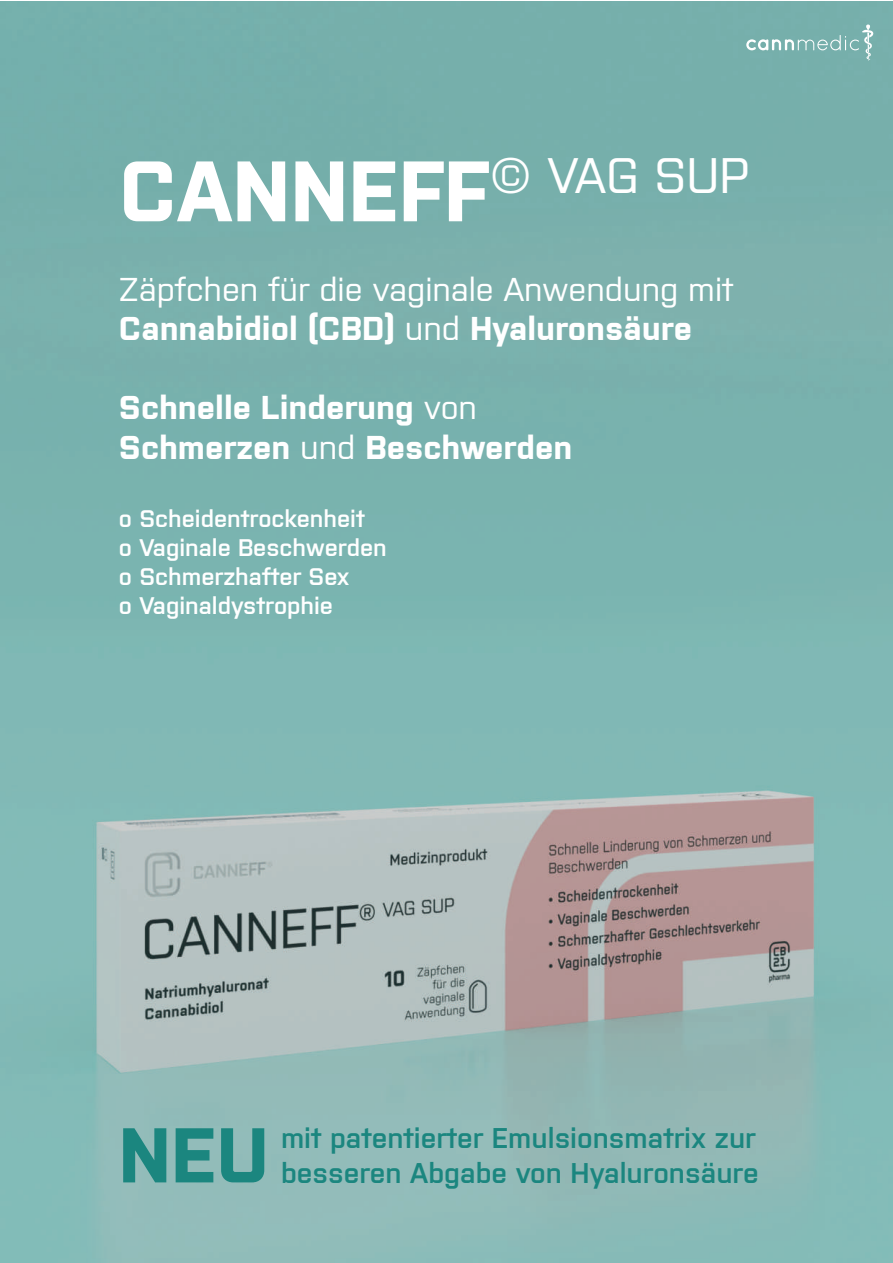
<style>
.page{position:relative;width:893px;height:1263px;background:#fff}
.page>*{position:absolute;margin:0;border:0;box-sizing:border-box;transform-origin:0 0}
.t1{font:700 85.5px "Purista";color:#fff}
.t2{font:500 33px/39.6px "Purista";color:#fff}
.t3{font:700 33px/39.6px "Purista";color:#fff}
.t4{font:600 28.5px/34.2px "Purista";color:#1b867f}
.t5{font:600 24px/28.8px "Purista";color:#fff}
.s1{font-weight:700}
.s2{font-weight:500}
</style>
<div class="page">
<img style="left:0;top:2px;width:893px;height:1261px">
<div style="left:259px;top:1px;width:634px;height:679px;background:#79b1ad"></div>
<svg style="left:746px;top:24px;width:128px;height:37px;background:#85b7b4"></svg>
<svg style="left:123px;top:1128px;width:43px;height:54px;background:#3c958f"></svg>
<svg style="left:176px;top:1128px;width:37px;height:54px;background:#409691"></svg>
<svg style="left:221px;top:1128px;width:43px;height:54px;background:#489a95"></svg>
<h1 class="t1" style="left:119px;top:129px;width:632px">CANNEFF<sup>©</sup> <sup>VAG</sup> <sup>SUP</sup></h1>
<h2 class="t2" style="left:119px;top:266px;width:616px">Zäpfchen für die vaginale Anwendung mit<br><span class="s1">Cannabidiol (CBD)</span> und <span class="s1">Hyaluronsäure</span></h2>
<h2 class="t3" style="left:119px;top:385px;width:455px">Schnelle Linderung <span class="s2">von<br></span>Schmerzen <span class="s2">und</span> Beschwerden</h2>
<p class="t5" style="left:119px;top:502px;width:269px">o Scheidentrockenheit<br>o Vaginale Beschwerden o Schmerzhafter Sex<br>o Vaginaldystrophie</p>
<p class="t4" style="left:281px;top:1119px;width:479px">mit patentierter Emulsionsmatrix zur besseren Abgabe von Hyaluronsäure</p>
</div>
